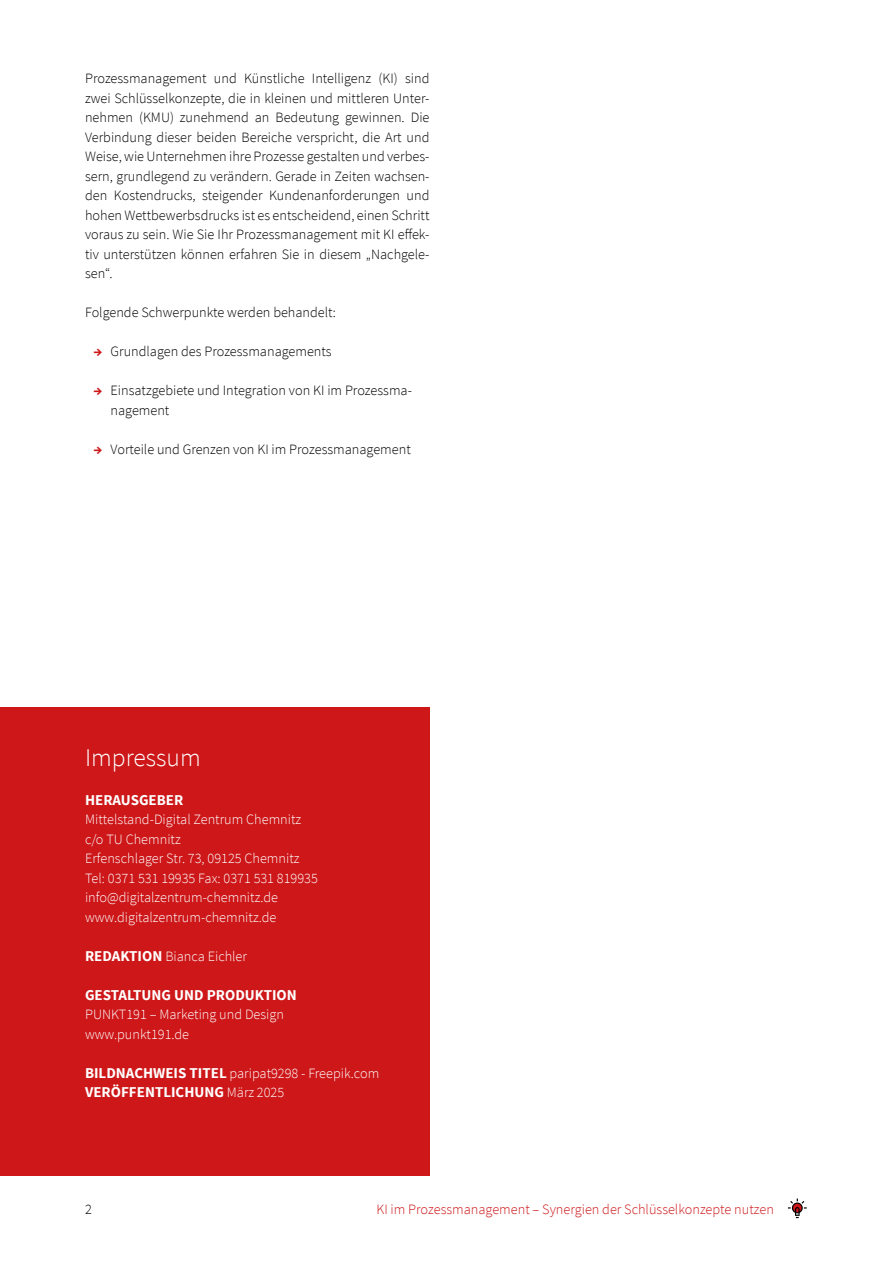
<style>
.page{position:relative;width:893px;height:1263px;background:#fff}
.page>*{position:absolute;margin:0;border:0;box-sizing:border-box;transform-origin:0 0}
.t1{font:300 25.5px "Source Sans Pro";color:#fff}
.t2{font:700 15px "Source Sans Pro";color:#fff}
.t3{font:300 14.25px/19.5px "Source Sans Pro";color:#000;text-align:justify}
.t4{font:300 14.25px/19.5px "Source Sans Pro";color:#fff}
.t5{font:300 14.25px "Source Sans Pro";color:#cd1719}
.s1{font-weight:700;color:#cd1719}
.s2{font-weight:700;font-size:15px}
.s3{font-weight:300;font-size:14.25px}
</style>
<div class="page">
<div style="left:0;top:707px;width:429px;height:468px;background:#cd1719"></div>
<svg style="left:788px;top:1198px;width:19px;height:20px"></svg>
<p class="t3" style="left:85px;top:69px;width:346px">Prozessmanagement und Künstliche Intelligenz (KI) sind zwei Schlüsselkonzepte, die in kleinen und mittleren Unter&shy;nehmen (KMU) zunehmend an Bedeutung gewinnen. Die Verbindung dieser beiden Bereiche verspricht, die Art und Weise, wie Unternehmen ihre Prozesse gestalten und verbes&shy;sern, grundlegend zu verändern. Gerade in Zeiten wachsen&shy;den Kostendrucks, steigender Kundenanforderungen und hohen Wettbewerbsdrucks ist es entscheidend, einen Schritt voraus zu sein. Wie Sie Ihr Prozessmanagement mit KI effek&shy;tiv unterstützen können erfahren Sie in diesem „Nachgele&shy;sen“.</p>
<p class="t3" style="left:85px;top:303px;width:252px">Folgende Schwerpunkte werden behandelt:</p>
<p class="t3" style="left:94px;top:342px;width:240px"><span class="s1">→</span> Grundlagen des Prozessmanagements</p>
<p class="t3" style="left:111px;top:381px;width:303px;text-indent:-17px"><span class="s1">→</span> Einsatzgebiete und Integration von KI im Prozessma&shy;nagement</p>
<p class="t3" style="left:94px;top:439px;width:319px"><span class="s1">→</span> Vorteile und Grenzen von KI im Prozessmanagement</p>
<h1 class="t1" style="left:85px;top:742px;width:117px">Impressum</h1>
<p class="t2" style="left:85px;top:790px;width:100px">HERAUSGEBER</p>
<p class="t4" style="left:85px;top:810px;width:234px">Mittelstand-Digital Zentrum Chemnitz c/o TU Chemnitz<br>Erfenschlager Str. 73, 09125 Chemnitz Tel: 0371 531 19935 Fax: 0371 531 819935 info@digitalzentrum-chemnitz.de www.digitalzentrum-chemnitz.de</p>
<p class="t4" style="left:85px;top:946px;width:163px"><span class="s2">REDAKTION</span> Bianca Eichler</p>
<p class="t2" style="left:85px;top:985px;width:213px">GESTALTUNG UND PRODUKTION</p>
<p class="t4" style="left:85px;top:1005px;width:201px">PUNKT191 – Marketing und Design www.punkt191.de</p>
<p class="t4" style="left:85px;top:1063px;width:296px"><span class="s2">BILDNACHWEIS TITEL</span> paripat9298 - Freepik.com</p>
<p class="t2" style="left:85px;top:1083px;width:201px">VERÖFFENTLICHUNG <span class="s3">März 2025</span></p>
<p class="t3" style="left:85px;top:1200px;width:8px">2</p>
<p class="t5" style="left:376px;top:1201px;width:399px">KI im Prozessmanagement – Synergien der Schlüsselkonzepte nutzen</p>
</div>
